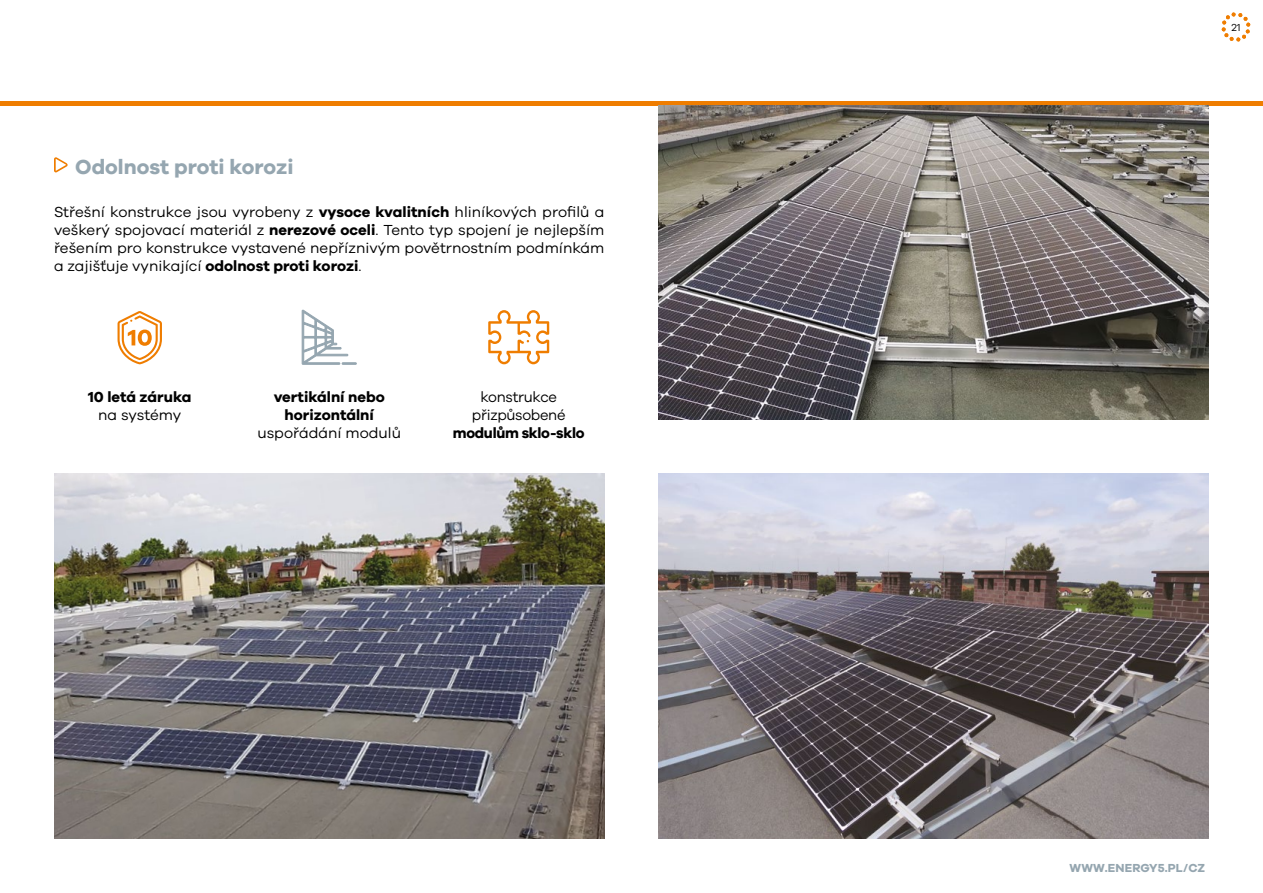
<style>
.page{position:relative;width:1263px;height:893px;background:#fff}
.page>*{position:absolute;margin:0;border:0;box-sizing:border-box;transform-origin:0 0}
.t1{font:700 21px "Galano Grotesque";color:#95a6b0}
.t2{font:15px/18px "Galano Grotesque";color:#000;text-align:justify}
.t3{font:700 15px/18px "Galano Grotesque";color:#000;text-align:center}
.t4{font:15px/18px "Galano Grotesque";letter-spacing:-.02em;color:#000;text-align:center}
.t5{font:700 15px "Galano Grotesque";letter-spacing:-.02em;color:#000}
.t6{font:700 12px "Galano Grotesque";letter-spacing:.01em;color:#95a6b0}
.t7{font:10.5px "Galano Grotesque";color:#000}
.s1{font-weight:700}
</style>
<div class="page">
<div style="left:0;top:101px;width:1263px;height:5px;background:#ef7d00"></div>
<img style="left:658px;top:473px;width:551px;height:366px">
<img style="left:54px;top:473px;width:550px;height:366px">
<svg style="left:302px;top:309px;width:54px;height:56px"></svg>
<svg style="left:488px;top:310px;width:61px;height:54px"></svg>
<img style="left:658px;top:106px;width:551px;height:313px">
<svg style="left:118px;top:311px;width:44px;height:53px"></svg>
<svg style="left:1221px;top:12px;width:29px;height:30px"></svg>
<svg style="left:54px;top:157px;width:14px;height:15px"></svg>
<h1 class="t1" style="left:75px;top:154px;width:220px">Odolnost proti korozi</h1>
<p class="t2" style="left:54px;top:203px;width:552px">Střešní konstrukce jsou vyrobeny z <span class="s1">vysoce kvalitních</span> hliníkových profilů a veškerý spojovací materiál z <span class="s1">nerezové oceli</span>. Tento typ spojení je nejlepším řešením pro konstrukce vystavené nepříznivým povětrnostním podmínkám a zajišťuje vynikající <span class="s1">odolnost proti korozi</span>.</p>
<p class="t3" style="left:88px;top:388px;width:105px">10 letá záruka</p>
<p class="t2" style="left:98px;top:406px;width:84px">na systémy</p>
<p class="t3" style="left:274px;top:388px;width:113px">vertikální nebo horizontální</p>
<p class="t2" style="left:257px;top:424px;width:145px">uspořádání modulů</p>
<p class="t4" style="left:472px;top:388px;width:95px">konstrukce přizpůsobené</p>
<p class="t5" style="left:453px;top:424px;width:133px">modulům sklo-sklo</p>
<p class="t7" style="left:1231px;top:21px;width:11px">21</p>
<p class="t6" style="left:1069px;top:860px;width:137px">WWW.ENERGY5.PL/CZ</p>
</div>
